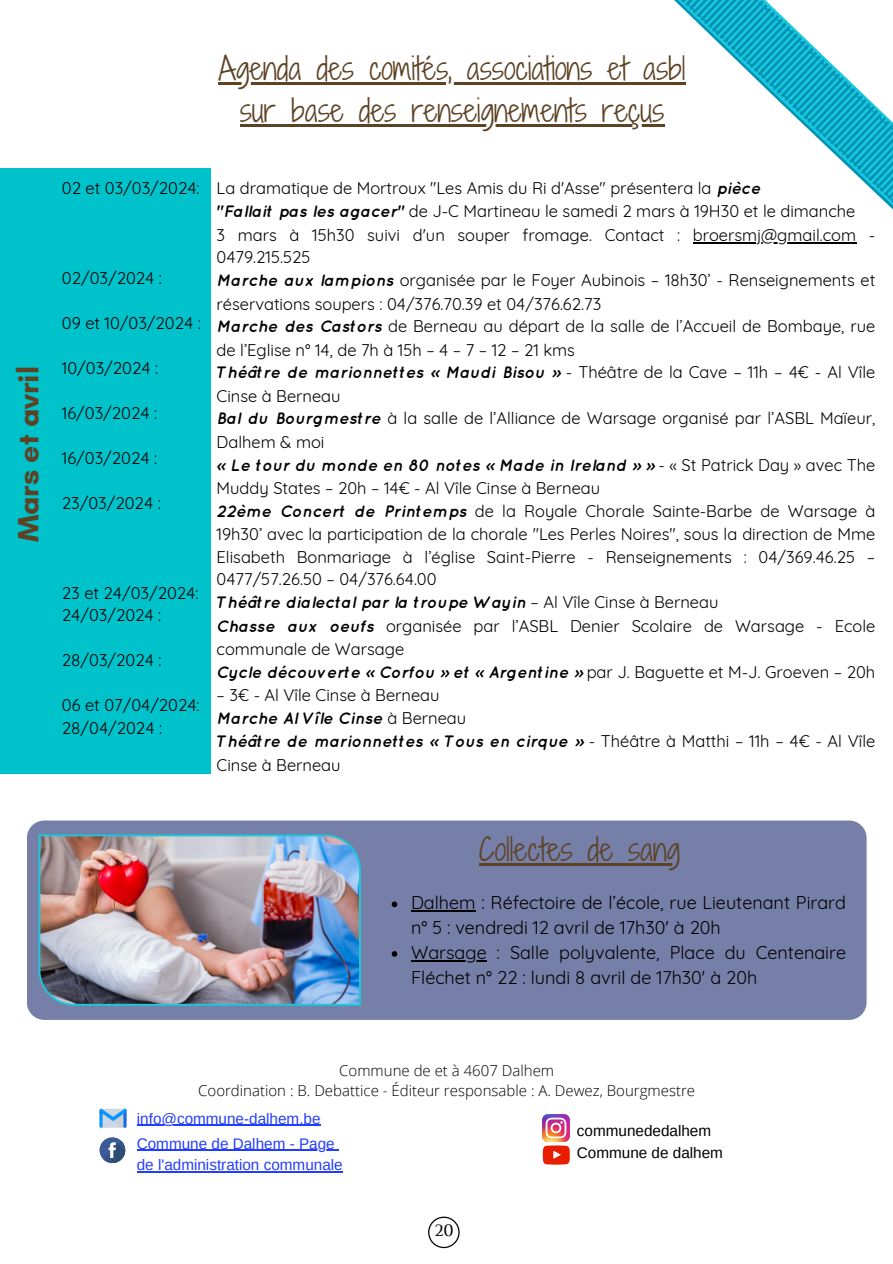
<style>
.page{position:relative;width:893px;height:1264px;background:#fff}
.page>*{position:absolute;margin:0;border:0;box-sizing:border-box;transform-origin:0 0}
.t1{font:30px "Shadows Into Light Two";color:#5d4224}
.t2{font:700 30px "Glacial Indifference";color:#5d4224}
.t3{font:18px/24.8px "Quicksand";color:#000}
.t4{font:18px "Luthier";color:#000}
.t5{font:16.5px/23.7px "Quicksand";color:#000}
.t6{font:italic 700 16.5px "Quicksand";color:#000}
.t7{font:15.3px "Arimo";color:#233dff}
.t8{font:15.3px "Arimo";color:#000}
.t9{font:300 15px "Open Sans";color:#000}
.s1{font-weight:700;font-style:italic}
.s2{font-weight:400;font-style:normal}
</style>
<div class="page">
<svg style="left:428px;top:1216px;width:31px;height:32px"></svg>
<svg style="left:99px;top:1137px;width:26px;height:25px"></svg>
<svg style="left:103px;top:1141px;width:23px;height:22px"></svg>
<svg style="left:99px;top:1108px;width:27px;height:19px"></svg>
<img style="left:542px;top:1114px;width:27px;height:27px">
<svg style="left:542px;top:1145px;width:27px;height:19px"></svg>
<hr style="left:137px;top:1124px;width:183px;height:1px;background:#233dff">
<hr style="left:137px;top:1149px;width:198px;height:1px;background:#233dff">
<hr style="left:137px;top:1171px;width:206px;height:1px;background:#233dff">
<hr style="left:218px;top:83px;width:467px;height:2px;background:#5d4224">
<hr style="left:240px;top:124px;width:424px;height:2px;background:#5d4224">
<div style="left:0;top:168px;width:210px;height:605px;background:#00c2cb"></div>
<hr style="left:692px;top:242px;width:164px;height:1px;background:#000">
<svg style="left:681px;top:0;width:211px;height:203px"></svg>
<div style="left:27px;top:820px;width:839px;height:199px;background:#767fa7;border-radius:18px"></div>
<img style="left:38px;top:834px;width:323px;height:171px">
<svg style="left:391px;top:901px;width:6px;height:6px"></svg>
<hr style="left:411px;top:910px;width:64px;height:1px;background:#000">
<svg style="left:391px;top:951px;width:6px;height:5px"></svg>
<hr style="left:411px;top:960px;width:75px;height:1px;background:#000">
<hr style="left:479px;top:863px;width:201px;height:2px;background:#5d4224">
<p class="t2" style="left:10px;top:542px;width:178px;rotate:-90deg">Mars et avril</p>
<p class="t1" style="left:218px;top:47px;width:469px">Agenda des comités, associations et asbl</p>
<p class="t1" style="left:240px;top:88px;width:426px">sur base des renseignements reçus</p>
<p class="t5" style="left:62px;top:176px;width:139px">02 et 03/03/2024:</p>
<p class="t5" style="left:62px;top:266px;width:102px">02/03/2024 :</p>
<p class="t5" style="left:62px;top:311px;width:140px">09 et 10/03/2024 :</p>
<p class="t5" style="left:62px;top:356px;width:98px">10/03/2024 :</p>
<p class="t5" style="left:62px;top:401px;width:97px">16/03/2024 :</p>
<p class="t5" style="left:62px;top:446px;width:97px">16/03/2024 :</p>
<p class="t5" style="left:62px;top:491px;width:100px">23/03/2024 :</p>
<p class="t5" style="left:62px;top:581px;width:138px">23 et 24/03/2024:</p>
<p class="t5" style="left:62px;top:603px;width:101px">24/03/2024 :</p>
<p class="t5" style="left:62px;top:648px;width:101px">28/03/2024 :</p>
<p class="t5" style="left:62px;top:693px;width:139px">06 et 07/04/2024:</p>
<p class="t5" style="left:62px;top:716px;width:102px">28/04/2024 :</p>
<p class="t5" style="left:216px;top:176px;width:545px">La dramatique de Mortroux "Les Amis du Ri d'Asse" présentera la <span class="s1">pièce</span></p>
<p class="t5" style="left:216px;top:199px;width:640px"><span class="s1">"Fallait pas les agacer"</span> de J-C Martineau le samedi 2 mars à 19H30 et le dimanche</p>
<p class="t5" style="left:216px;top:223px;width:660px;line-height:22.5px">3 mars à 15h30 suivi d'un souper fromage. Contact : broersmj@gmail.com -<br>0479.215.525</p>
<p class="t5" style="left:216px;top:268px;width:660px"><span class="s1">Marche aux lampions</span> organisée par le Foyer Aubinois – 18h30’ - Renseignements et réservations soupers : 04/376.70.39 et 04/376.62.73</p>
<p class="t5" style="left:216px;top:314px;width:660px"><span class="s1">Marche des Castors</span> de Berneau au départ de la salle de l’Accueil de Bombaye, rue de l’Eglise n° 14, de 7h à 15h – 4 – 7 – 12 – 21 kms</p>
<p class="t5" style="left:216px;top:360px;width:660px"><span class="s1">Théâtre de marionnettes « Maudi Bisou »</span> - Théâtre de la Cave – 11h – 4€ - Al Vîle<br>Cinse à Berneau</p>
<p class="t5" style="left:216px;top:406px;width:660px"><span class="s1">Bal du Bourgmestre</span> à la salle de l’Alliance de Warsage organisé par l’ASBL Maïeur,<br>Dalhem &amp; moi</p>
<p class="t5" style="left:216px;top:452px;width:660px"><span class="s1">« Le tour du monde en 80 notes « Made in Ireland » »</span> - « St Patrick Day » avec The<br>Muddy States – 20h – 14€ - Al Vîle Cinse à Berneau</p>
<p class="t5" style="left:216px;top:499px;width:660px;line-height:22.8px;text-align:justify"><span class="s1">22ème Concert de Printemps</span> de la Royale Chorale Sainte-Barbe de Warsage à 19h30’ avec la participation de la chorale "Les Perles Noires", sous la direction de Mme Elisabeth Bonmariage à l’église Saint-Pierre - Renseignements : 04/369.46.25 – 0477/57.26.50 – 04/376.64.00</p>
<p class="t6" style="left:216px;top:592px;width:503px">Théâtre dialectal par la troupe Wayin <span class="s2">– Al Vîle Cinse à Berneau</span></p>
<p class="t5" style="left:216px;top:613px;width:660px"><span class="s1">Chasse aux oeufs</span> organisée par l’ASBL Denier Scolaire de Warsage - Ecole communale de Warsage</p>
<p class="t6" style="left:216px;top:662px;width:660px">Cycle découverte « Corfou » et « Argentine » <span class="s2">par J. Baguette et M-J. Groeven – 20h</span></p>
<p class="t5" style="left:216px;top:683px;width:224px">– 3€ - Al Vîle Cinse à Berneau</p>
<p class="t6" style="left:216px;top:708px;width:251px">Marche Al Vîle Cinse <span class="s2">à Berneau</span></p>
<p class="t5" style="left:216px;top:729px;width:660px"><span class="s1">Théâtre de marionnettes « Tous en cirque »</span> - Théâtre à Matthi – 11h – 4€ - Al Vîle<br>Cinse à Berneau</p>
<p class="t1" style="left:479px;top:827px;width:203px">Collectes de sang</p>
<p class="t3" style="left:411px;top:890px;width:436px">Dalhem : Réfectoire de l’école, rue Lieutenant Pirard n° 5 : vendredi 12 avril de 17h30' à 20h</p>
<p class="t3" style="left:411px;top:939px;width:436px">Warsage : Salle polyvalente, Place du Centenaire<br>Fléchet n° 22 : lundi 8 avril de 17h30' à 20h</p>
<p class="t9" style="left:339px;top:1060px;width:216px">Commune de et à 4607 Dalhem</p>
<p class="t9" style="left:198px;top:1080px;width:498px">Coordination : B. Debattice - Éditeur responsable : A. Dewez, Bourgmestre</p>
<p class="t7" style="left:137px;top:1109px;width:185px">info@commune-dalhem.be</p>
<p class="t7" style="left:137px;top:1134px;width:199px">Commune de Dalhem - Page</p>
<p class="t7" style="left:137px;top:1156px;width:207px">de l'administration communale</p>
<p class="t4" style="left:434px;top:1223px;width:20px">20</p>
<p class="t8" style="left:576px;top:1121px;width:136px">communededalhem</p>
<p class="t8" style="left:576px;top:1144px;width:148px">Commune de dalhem</p>
</div>
